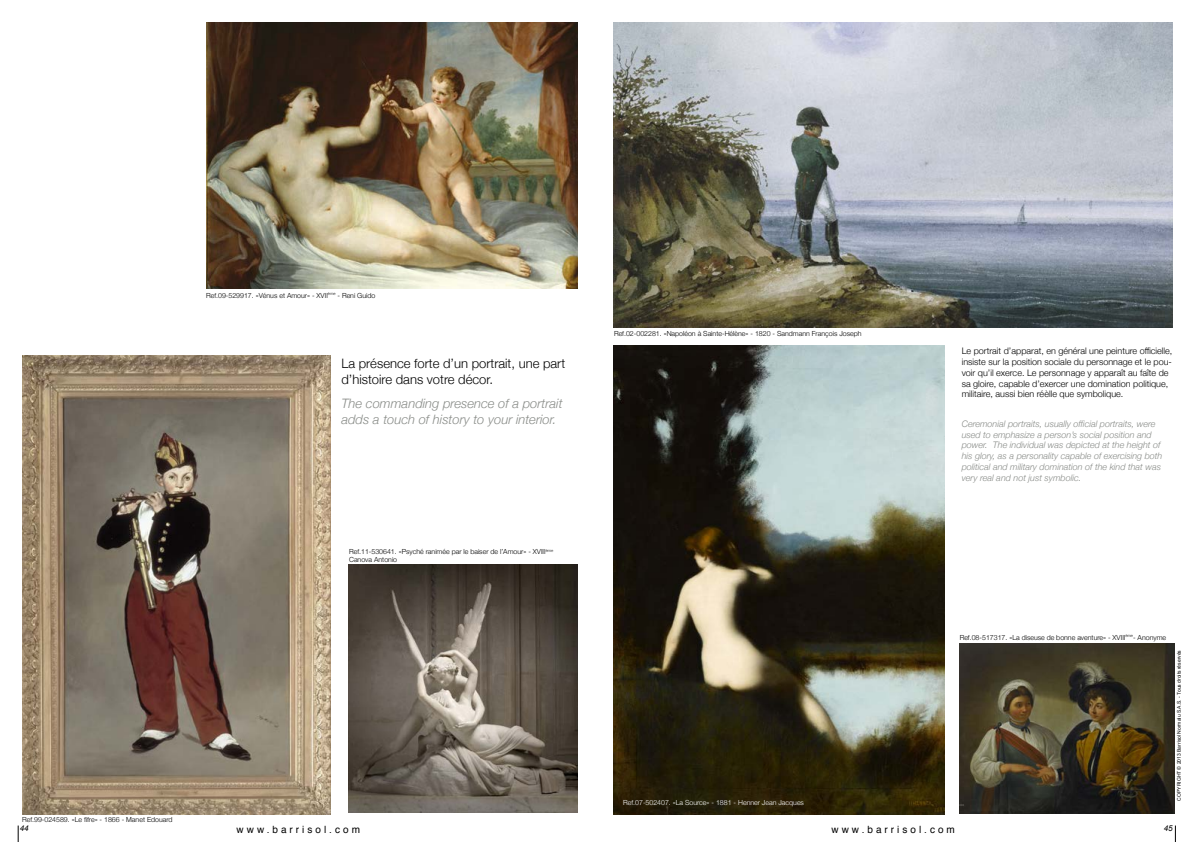
<style>
.page{position:relative;width:1191px;height:842px;background:#fff}
.page>*{position:absolute;margin:0;border:0;box-sizing:border-box;transform-origin:0 0}
.t1{font:italic 300 13px/15.6px "Helvetica Neue";color:#898c88}
.t2{font:300 13px/15.6px "Helvetica Neue";color:#000}
.t3{font:10px "Helvetica";letter-spacing:.3em;color:#000}
.t4{font:italic 300 9px/10.8px "Helvetica Neue";color:#898c88}
.t5{font:300 9px/10.8px "Helvetica Neue";color:#000}
.t6{font:italic 8px "Arial";color:#000}
.t7{font:300 7px/8.4px "Helvetica Neue";color:#000}
.t8{font:300 7px "Helvetica Neue";color:#fff}
.t9{font:5px "Arial";color:#000}
</style>
<div class="page">
<img style="left:22px;top:356px;width:308px;height:459px">
<img style="left:349px;top:565px;width:228px;height:248px">
<img style="left:206px;top:23px;width:371px;height:265px">
<img style="left:614px;top:346px;width:330px;height:469px">
<img style="left:614px;top:23px;width:558px;height:304px">
<img style="left:959px;top:644px;width:215px;height:169px">
<svg style="left:1175px;top:825px;width:1px;height:17px"></svg>
<svg style="left:18px;top:825px;width:1px;height:17px"></svg>
<p class="t7" style="left:206px;top:291px;width:171px">Ref.09-529917. «Vénus et Amour» - XVII<sup>ème</sup> - Reni Guido</p>
<h1 class="t2" style="left:341px;top:355px;width:225px">La présence forte d’un portrait, une part d’histoire dans votre décor.</h1>
<h1 class="t1" style="left:341px;top:395px;width:223px">The commanding presence of a portrait adds a touch of history to your interior.</h1>
<p class="t7" style="left:349px;top:547px;width:206px">Ref.11-530641. «Psyché ranimée par le baiser de l’Amour» - XVIII<sup>ème<br></sup>Canova Antonio</p>
<p class="t7" style="left:614px;top:328px;width:249px">Ref.02-002281. «Napoléon à Sainte-Hélène» - 1820 - Sandmann François Joseph</p>
<p class="t7" style="left:22px;top:815px;width:152px">Ref.99-024589. «Le fifre» - 1866 - Manet Edouard</p>
<p class="t8" style="left:623px;top:797px;width:182px">Ref.07-502407. «La Source» - 1881 - Henner Jean Jacques</p>
<p class="t5" style="left:961px;top:345px;width:212px">Le portrait d’apparat, en général une peinture officielle, insiste sur la position sociale du personnage et le pou&shy;voir qu’il exerce. Le personnage y apparaît au faîte de sa gloire, capable d’exercer une domination politique, militaire, aussi bien réèlle que symbolique.</p>
<p class="t4" style="left:961px;top:418px;width:202px">Ceremonial portraits, usually official portraits, were used to emphasize a person’s social position and power. The individual was depicted at the height of his glory, as a personality capable of exercising both political and military domination of the kind that was very real and not just symbolic.</p>
<p class="t7" style="left:959px;top:632px;width:208px">Ref.08-517317. «La diseuse de bonne aventure» - XVIII<sup>ème</sup>- Anonyme</p>
<p class="t9" style="left:1175px;top:800px;width:152px;rotate:-90deg">COPYRIGHT © 2013 Barrisol Normalu S.A.S. - Tous droits réservés</p>
<p class="t6" style="left:20px;top:823px;width:10px">44</p>
<h2 class="t3" style="left:237px;top:822px;width:125px">www.barrisol.com</h2>
<h2 class="t3" style="left:831px;top:822px;width:125px">www.barrisol.com</h2>
<p class="t6" style="left:1163px;top:823px;width:10px">45</p>
</div>
